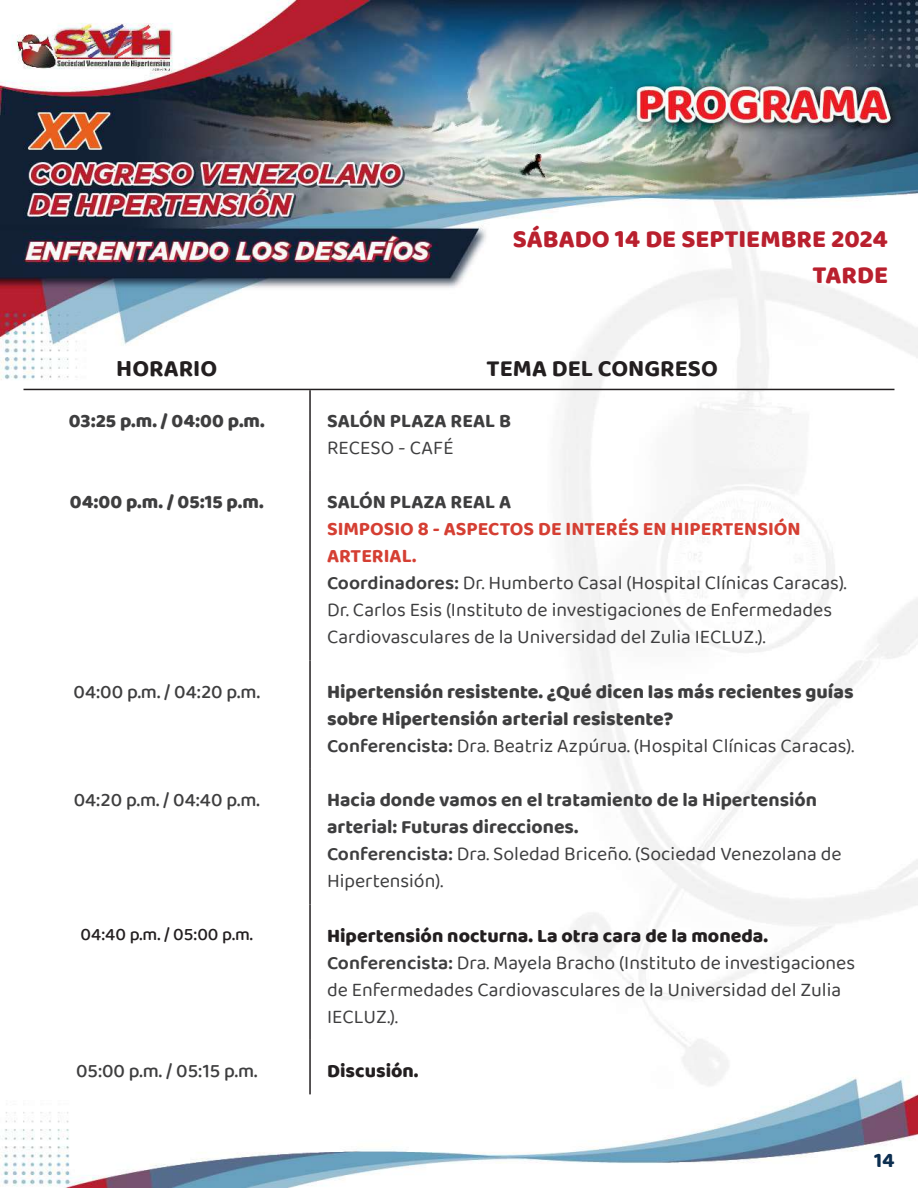
<style>
.page{position:relative;width:918px;height:1188px;background:#fff}
.page>*{position:absolute;margin:0;border:0;box-sizing:border-box;transform-origin:0 0}
.t1{font:800 25.5px/36px "Baloo 2";color:#b9202e;text-align:right}
.t2{font:700 24px "Baloo 2";color:#231f20}
.t3{font:700 21px "Baloo 2";color:#0d2f50}
.t4{font:19.5px/27px "Baloo 2";color:#3e3e3f}
.t5{font:800 19.5px/27px "Baloo 2";color:#3e3e3f}
.t6{font:700 19.5px/27px "Baloo 2";color:#3e3e3f}
.t7{font:500 19.5px "Baloo 2";color:#3e3e3f}
.t8{font:800 19.5px "Baloo 2";color:#231f20}
.t9{font:500 18px "Baloo 2";color:#231f20}
.s1{font-weight:700;color:#d53f33}
.s2{font-weight:600}
.s3{font-weight:400}
.s4{font-weight:800;color:#231f20}
</style>
<div class="page">
<img style="left:0;top:0;width:918px;height:1188px">
<hr style="left:24px;top:389px;width:286px;height:1px;background:#231f20">
<hr style="left:310px;top:389px;width:584px;height:1px;background:#231f20">
<hr style="left:309px;top:390px;width:2px;height:81px;background:#231f20">
<hr style="left:309px;top:471px;width:2px;height:189px;background:#231f20">
<hr style="left:309px;top:660px;width:2px;height:109px;background:#231f20">
<hr style="left:309px;top:769px;width:2px;height:135px;background:#231f20">
<hr style="left:309px;top:904px;width:2px;height:136px;background:#231f20">
<hr style="left:309px;top:1040px;width:2px;height:54px;background:#231f20">
<h1 class="t1" style="left:513px;top:220px;width:377px">SÁBADO 14 DE SEPTIEMBRE 2024<br>TARDE</h1>
<p class="t2" style="left:116px;top:354px;width:102px">HORARIO</p>
<p class="t2" style="left:487px;top:354px;width:233px">TEMA DEL CONGRESO</p>
<p class="t5" style="left:69px;top:407px;width:198px">03:25 p.m. / 04:00 p.m.</p>
<p class="t6" style="left:327px;top:407px;width:186px">SALÓN PLAZA REAL B</p>
<p class="t4" style="left:327px;top:435px;width:128px">RECESO - CAFÉ</p>
<p class="t5" style="left:70px;top:488px;width:195px">04:00 p.m. / 05:15 p.m.</p>
<p class="t6" style="left:327px;top:488px;width:186px">SALÓN PLAZA REAL A</p>
<p class="t4" style="left:327px;top:517px;width:521px"><span class="s1">SIMPOSIO 8 - ASPECTOS DE INTERÉS EN HIPERTENSIÓN ARTERIAL.<br></span><span class="s2">Coordinadores:</span> Dr. Humberto Casal (Hospital Clínicas Caracas).<br>Dr. Carlos Esis (Instituto de investigaciones de Enfermedades Cardiovasculares de la Universidad del Zulia IECLUZ.).</p>
<p class="t7" style="left:74px;top:678px;width:188px">04:00 p.m. / 04:20 p.m.</p>
<p class="t5" style="left:327px;top:678px;width:529px">Hipertensión resistente. ¿Qué dicen las más recientes guías sobre Hipertensión arterial resistente?<br><span class="s2">Conferencista:</span> <span class="s3">Dra. Beatriz Azpúrua. (Hospital Clínicas Caracas).</span></p>
<p class="t7" style="left:74px;top:786px;width:188px">04:20 p.m. / 04:40 p.m.</p>
<p class="t6" style="left:327px;top:786px;width:516px">Hacia donde vamos en el tratamiento de la Hipertensión arterial: Futuras direcciones.<br><span class="s2">Conferencista:</span> <span class="s3">Dra. Soledad Briceño. (Sociedad Venezolana de Hipertensión).</span></p>
<p class="t9" style="left:81px;top:922px;width:174px">04:40 p.m. / 05:00 p.m.</p>
<p class="t4" style="left:327px;top:923px;width:530px"><span class="s4">Hipertensión nocturna. La otra cara de la moneda.<br></span><span class="s2">Conferencista:</span> Dra. Mayela Bracho (Instituto de investigaciones de Enfermedades Cardiovasculares de la Universidad del Zulia IECLUZ.).</p>
<p class="t7" style="left:76px;top:1057px;width:183px">05:00 p.m. / 05:15 p.m.</p>
<p class="t8" style="left:327px;top:1059px;width:93px">Discusión.</p>
<p class="t3" style="left:874px;top:1147px;width:22px">14</p>
</div>
